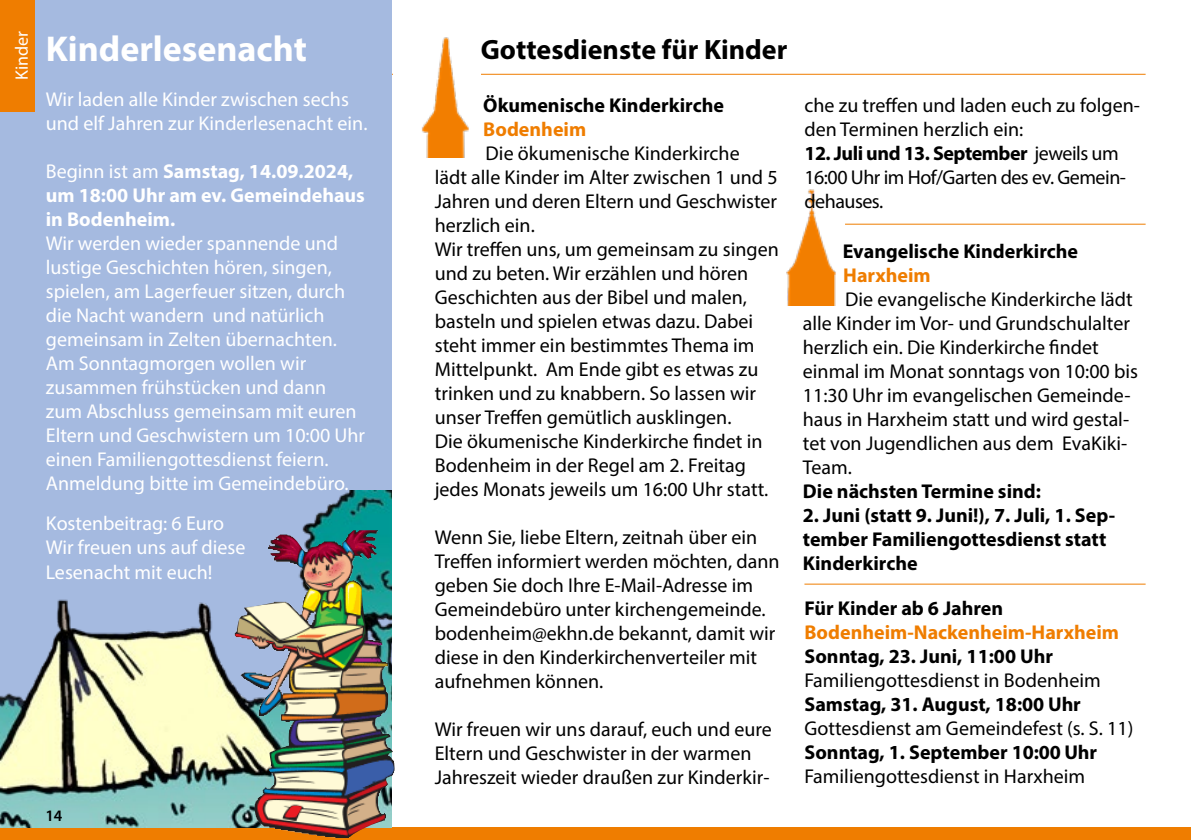
<style>
.page{position:relative;width:1191px;height:840px;background:#fff}
.page>*{position:absolute;margin:0;border:0;box-sizing:border-box;transform-origin:0 0}
.t1{font:700 36px "Myriad Pro";color:#fff}
.t2{font:700 28px "Myriad Pro";color:#000}
.t3{font:20px/24px "Myriad Pro";color:#000}
.t4{font:20px/24px "Myriad Pro";color:#fff}
.t5{font:700 20px/24px "Myriad Pro";color:#000}
.t6{font:20px/24px "Myriad Pro";letter-spacing:-.025em;color:#000}
.t7{font:700 20px/24px "Myriad Pro";color:#fff}
.t8{font:700 20px "Myriad Pro";color:#ef7d00}
.t9{font:18px "Myriad Pro";color:#fff}
.t10{font:600 16px "Myriad Pro";color:#000}
.s1{font-weight:400}
.s2{font-weight:700}
</style>
<div class="page">
<div style="left:0;top:827px;width:1191px;height:12px;background:#ef7d00"></div>
<hr style="left:45px;top:74px;width:1100px;height:1px;background:#ef7d00">
<div style="left:393px;top:52px;width:88px;height:63px;background:#fff"></div>
<img style="left:421px;top:37px;width:48px;height:121px">
<img style="left:786px;top:189px;width:50px;height:116px">
<hr style="left:845px;top:223px;width:300px;height:1px;background:#ef7d00">
<hr style="left:804px;top:583px;width:341px;height:1px;background:#ef7d00">
<div style="left:0;top:0;width:391px;height:825px;background:#a5bae0"></div>
<img style="left:0;top:490px;width:391px;height:337px">
<img style="left:235px;top:530px;width:160px;height:307px">
<div style="left:0;top:0;width:34px;height:111px;background:#ef7d00"></div>
<p class="t9" style="left:11px;top:80px;width:51px;rotate:-90deg">Kinder</p>
<h1 class="t1" style="left:46px;top:26px;width:263px">Kinderlesenacht</h1>
<p class="t4" style="left:46px;top:87px;width:323px">Wir laden alle Kinder zwischen sechs und elf Jahren zur Kinderlesenacht ein.</p>
<p class="t7" style="left:46px;top:158px;width:321px"><span class="s1">Beginn ist am</span> Samstag, 14.09.2024, um 18:00 Uhr am ev. Gemeindehaus in Bodenheim.</p>
<p class="t4" style="left:46px;top:231px;width:321px">Wir werden wieder spannende und lustige Geschichten hören, singen, spielen, am Lagerfeuer sitzen, durch die Nacht wandern und natürlich gemeinsam in Zelten übernachten.<br>Am Sonntagmorgen wollen wir zusammen frühstücken und dann zum Abschluss gemeinsam mit euren Eltern und Geschwistern um 10:00 Uhr einen Familiengottesdienst feiern.<br>Anmeldung bitte im Gemeindebüro.</p>
<p class="t4" style="left:46px;top:511px;width:201px">Kostenbeitrag: 6 Euro<br>Wir freuen uns auf diese<br>Lesenacht mit euch!</p>
<p class="t10" style="left:45px;top:804px;width:19px">14</p>
<h2 class="t2" style="left:481px;top:32px;width:308px">Gottesdienste für Kinder</h2>
<p class="t5" style="left:483px;top:92px;width:242px">Ökumenische Kinderkirche</p>
<p class="t8" style="left:483px;top:116px;width:104px">Bodenheim</p>
<p class="t3" style="left:435px;top:140px;width:345px;text-indent:51px">Die ökumenische Kinderkirche<br>lädt alle Kinder im Alter zwischen 1 und 5<br>Jahren und deren Eltern und Geschwister herzlich ein.<br>Wir treffen uns, um gemeinsam zu singen und zu beten. Wir erzählen und hören Geschichten aus der Bibel und malen, basteln und spielen etwas dazu. Dabei steht immer ein bestimmtes Thema im Mittelpunkt. Am Ende gibt es etwas zu trinken und zu knabbern. So lassen wir unser Treffen gemütlich ausklingen.<br>Die ökumenische Kinderkirche findet in Bodenheim in der Regel am 2. Freitag jedes Monats jeweils um 16:00 Uhr statt.</p>
<p class="t3" style="left:435px;top:524px;width:346px">Wenn Sie, liebe Eltern, zeitnah über ein Treffen informiert werden möchten, dann geben Sie doch Ihre E-Mail-Adresse im Gemeindebüro unter kirchengemeinde. bodenheim@ekhn.de bekannt, damit wir diese in den Kinderkirchenverteiler mit aufnehmen können.</p>
<p class="t3" style="left:435px;top:716px;width:339px">Wir freuen wir uns darauf, euch und eure<br>Eltern und Geschwister in der warmen<br>Jahreszeit wieder draußen zur Kinderkir-</p>
<p class="t3" style="left:804px;top:92px;width:337px">che zu treffen und laden euch zu folgen&shy;den Terminen herzlich ein:</p>
<p class="t6" style="left:804px;top:140px;width:323px"><span class="s2">12. Juli und 13. September</span> jeweils um<br>16:00 Uhr im Hof/Garten des ev. Gemein&shy;dehauses.</p>
<p class="t5" style="left:843px;top:238px;width:237px">Evangelische Kinderkirche</p>
<p class="t8" style="left:843px;top:262px;width:89px">Harxheim</p>
<p class="t3" style="left:803px;top:287px;width:337px;text-indent:42px">Die evangelische Kinderkirche lädt alle Kinder im Vor- und Grundschulalter herzlich ein. Die Kinderkirche findet einmal im Monat sonntags von 10:00 bis 11:30 Uhr im evangelischen Gemeinde&shy;haus in Harxheim statt und wird gestal&shy;tet von Jugendlichen aus dem EvaKiki-Team.</p>
<p class="t5" style="left:803px;top:478px;width:240px">Die nächsten Termine sind:</p>
<p class="t5" style="left:803px;top:502px;width:314px">2. Juni (statt 9. Juni!), 7. Juli, 1. Sep&shy;tember Familiengottesdienst statt<br>Kinderkirche</p>
<p class="t5" style="left:804px;top:595px;width:200px">Für Kinder ab 6 Jahren</p>
<p class="t8" style="left:804px;top:618px;width:316px">Bodenheim-Nackenheim-Harxheim</p>
<p class="t5" style="left:804px;top:643px;width:250px">Sonntag, 23. Juni, 11:00 Uhr</p>
<p class="t3" style="left:804px;top:667px;width:298px">Familiengottesdienst in Bodenheim</p>
<p class="t5" style="left:804px;top:691px;width:278px">Samstag, 31. August, 18:00 Uhr</p>
<p class="t3" style="left:804px;top:715px;width:330px">Gottesdienst am Gemeindefest (s. S. 11)</p>
<p class="t5" style="left:804px;top:739px;width:294px">Sonntag, 1. September 10:00 Uhr</p>
<p class="t3" style="left:804px;top:763px;width:282px">Familiengottesdienst in Harxheim</p>
</div>
